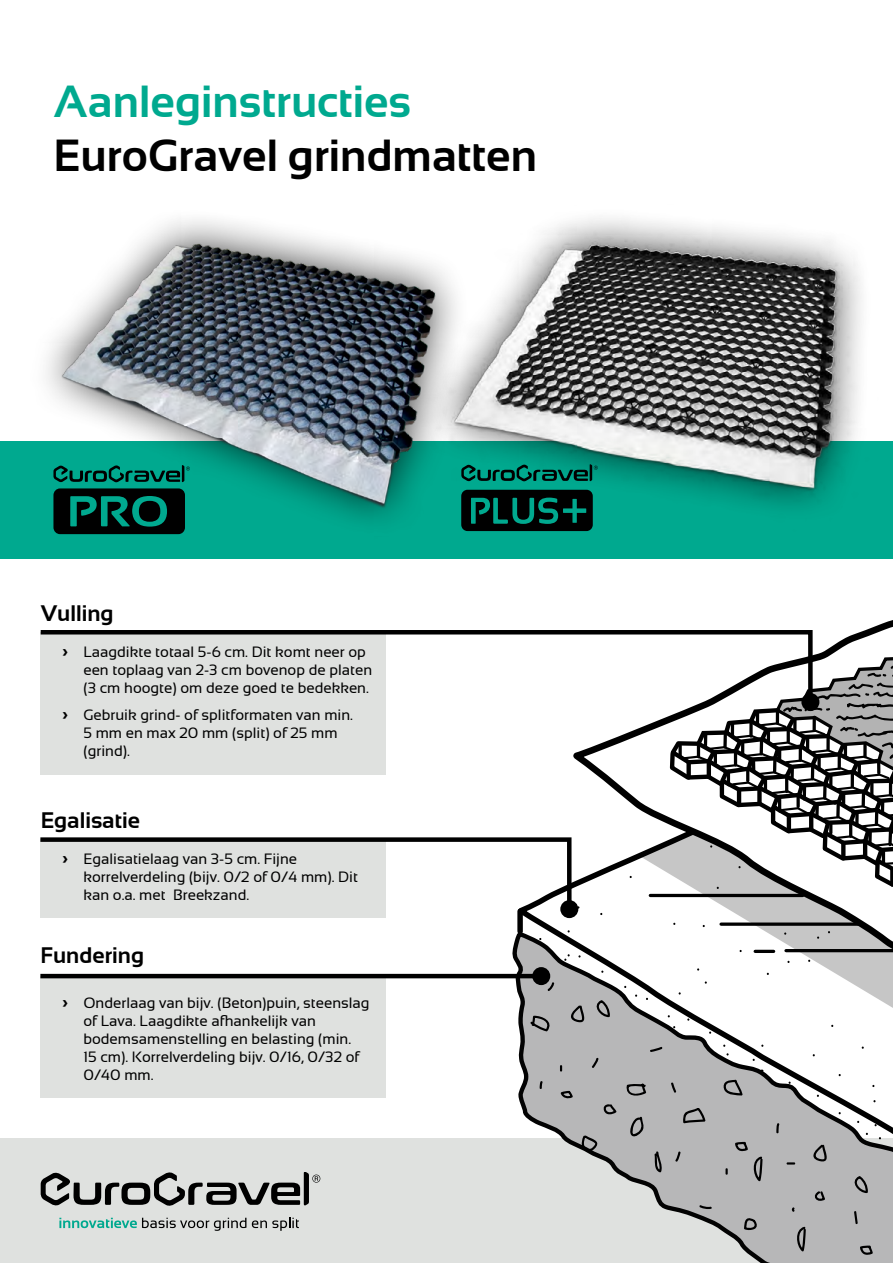
<style>
.page{position:relative;width:893px;height:1263px;background:#fff}
.page>*{position:absolute;margin:0;border:0;box-sizing:border-box;transform-origin:0 0}
.t1{font:700 45px "Sansation";color:#000}
.t2{font:700 45px "Sansation";color:#00a98f}
.t3{font:700 22.5px "Sansation";color:#000}
.t4{font:15px/18px "Sansation";color:#000}
.s1{font-weight:700;font-size:18px}
</style>
<div class="page">
<div style="left:0;top:1138px;width:893px;height:125px;background:#dfe1df"></div>
<div style="left:0;top:441px;width:893px;height:117px;background:#00a98f"></div>
<svg style="left:573px;top:629px;width:313px;height:169px"></svg>
<div style="left:517px;top:911px;width:6px;height:20px;background:#000"></div>
<svg style="left:509px;top:928px;width:384px;height:335px"></svg>
<svg style="left:564px;top:954px;width:6px;height:7px"></svg>
<svg style="left:591px;top:1000px;width:19px;height:17px"></svg>
<svg style="left:570px;top:1005px;width:14px;height:18px"></svg>
<svg style="left:561px;top:1091px;width:12px;height:8px"></svg>
<svg style="left:625px;top:1083px;width:21px;height:14px"></svg>
<svg style="left:603px;top:1104px;width:14px;height:12px"></svg>
<svg style="left:581px;top:1135px;width:18px;height:17px"></svg>
<svg style="left:683px;top:1107px;width:22px;height:16px"></svg>
<svg style="left:653px;top:1151px;width:10px;height:21px"></svg>
<svg style="left:629px;top:1116px;width:16px;height:22px"></svg>
<svg style="left:723px;top:1079px;width:20px;height:16px"></svg>
<svg style="left:735px;top:1142px;width:28px;height:39px"></svg>
<svg style="left:744px;top:1217px;width:14px;height:13px"></svg>
<svg style="left:794px;top:1226px;width:12px;height:25px"></svg>
<svg style="left:814px;top:1191px;width:11px;height:10px"></svg>
<svg style="left:849px;top:1176px;width:19px;height:17px"></svg>
<svg style="left:813px;top:1144px;width:14px;height:18px"></svg>
<svg style="left:860px;top:1245px;width:13px;height:10px"></svg>
<svg style="left:530px;top:1016px;width:24px;height:15px"></svg>
<svg style="left:776px;top:1122px;width:4px;height:12px"></svg>
<svg style="left:786px;top:1162px;width:9px;height:2px"></svg>
<svg style="left:725px;top:1168px;width:3px;height:7px"></svg>
<svg style="left:699px;top:1205px;width:13px;height:4px"></svg>
<svg style="left:675px;top:1151px;width:6px;height:11px"></svg>
<svg style="left:671px;top:1082px;width:6px;height:11px"></svg>
<svg style="left:649px;top:1046px;width:14px;height:6px"></svg>
<svg style="left:591px;top:1057px;width:8px;height:11px"></svg>
<svg style="left:560px;top:1065px;width:2px;height:7px"></svg>
<svg style="left:540px;top:1080px;width:3px;height:9px"></svg>
<svg style="left:547px;top:982px;width:7px;height:10px"></svg>
<svg style="left:792px;top:1207px;width:3px;height:5px"></svg>
<svg style="left:854px;top:1210px;width:4px;height:15px"></svg>
<svg style="left:624px;top:644px;width:269px;height:364px"></svg>
<div style="left:41px;top:976px;width:345px;height:122px;background:#dfe1df"></div>
<div style="left:41px;top:840px;width:345px;height:78px;background:#dfe1df"></div>
<div style="left:41px;top:632px;width:345px;height:142px;background:#dfe1df"></div>
<svg style="left:41px;top:1172px;width:279px;height:34px"></svg>
<svg style="left:59px;top:1218px;width:187px;height:13px"></svg>
<svg style="left:252px;top:1218px;width:47px;height:13px"></svg>
<hr style="left:40px;top:974px;width:501px;height:4px;background:#000">
<div style="left:532px;top:967px;width:18px;height:18px;background:#000;border-radius:50%"></div>
<svg style="left:40px;top:837px;width:540px;height:77px"></svg>
<div style="left:560px;top:900px;width:18px;height:18px;background:#000;border-radius:50%"></div>
<svg style="left:40px;top:629px;width:775px;height:78px"></svg>
<div style="left:801px;top:693px;width:18px;height:18px;background:#000;border-radius:50%"></div>
<div style="left:27px;top:207px;width:444px;height:334px;background:#000;opacity:.74"></div>
<img style="left:48px;top:207px;width:338px;height:321px">
<img style="left:386px;top:207px;width:507px;height:422px">
<svg style="left:53px;top:465px;width:137px;height:69px"></svg>
<div style="left:139px;top:501px;width:21px;height:21px;background:#000;border-radius:50%"></div>
<svg style="left:461px;top:464px;width:137px;height:18px"></svg>
<svg style="left:461px;top:490px;width:132px;height:41px"></svg>
<h1 class="t2" style="left:53px;top:76px;width:359px">Aanleginstructies</h1>
<h1 class="t1" style="left:53px;top:130px;width:485px">EuroGravel grindmatten</h1>
<h2 class="t3" style="left:41px;top:601px;width:74px">Vulling</h2>
<p class="t4" style="left:83px;top:643px;width:290px;text-indent:-21px"><span class="s1">›</span> Laagdikte totaal 5-6 cm. Dit komt neer op een toplaag van 2-3 cm bovenop de platen (3 cm hoogte) om deze goed te bedekken.</p>
<p class="t4" style="left:83px;top:706px;width:271px;text-indent:-21px"><span class="s1">›</span> Gebruik grind- of splitformaten van min.<br>5 mm en max 20 mm (split) of 25 mm (grind).</p>
<h2 class="t3" style="left:41px;top:808px;width:101px">Egalisatie</h2>
<p class="t4" style="left:83px;top:850px;width:276px;text-indent:-21px"><span class="s1">›</span> Egalisatielaag van 3-5 cm. Fijne korrelverdeling (bijv. 0/2 of 0/4 mm). Dit kan o.a. met Breekzand.</p>
<h2 class="t3" style="left:40px;top:943px;width:105px">Fundering</h2>
<p class="t4" style="left:83px;top:994px;width:288px;text-indent:-21px"><span class="s1">›</span> Onderlaag van bijv. (Beton)puin, steenslag of Lava. Laagdikte afhankelijk van bodemsamenstelling en belasting (min.<br>15 cm). Korrelverdeling bijv. 0/16, 0/32 of 0/40 mm.</p>
</div>
